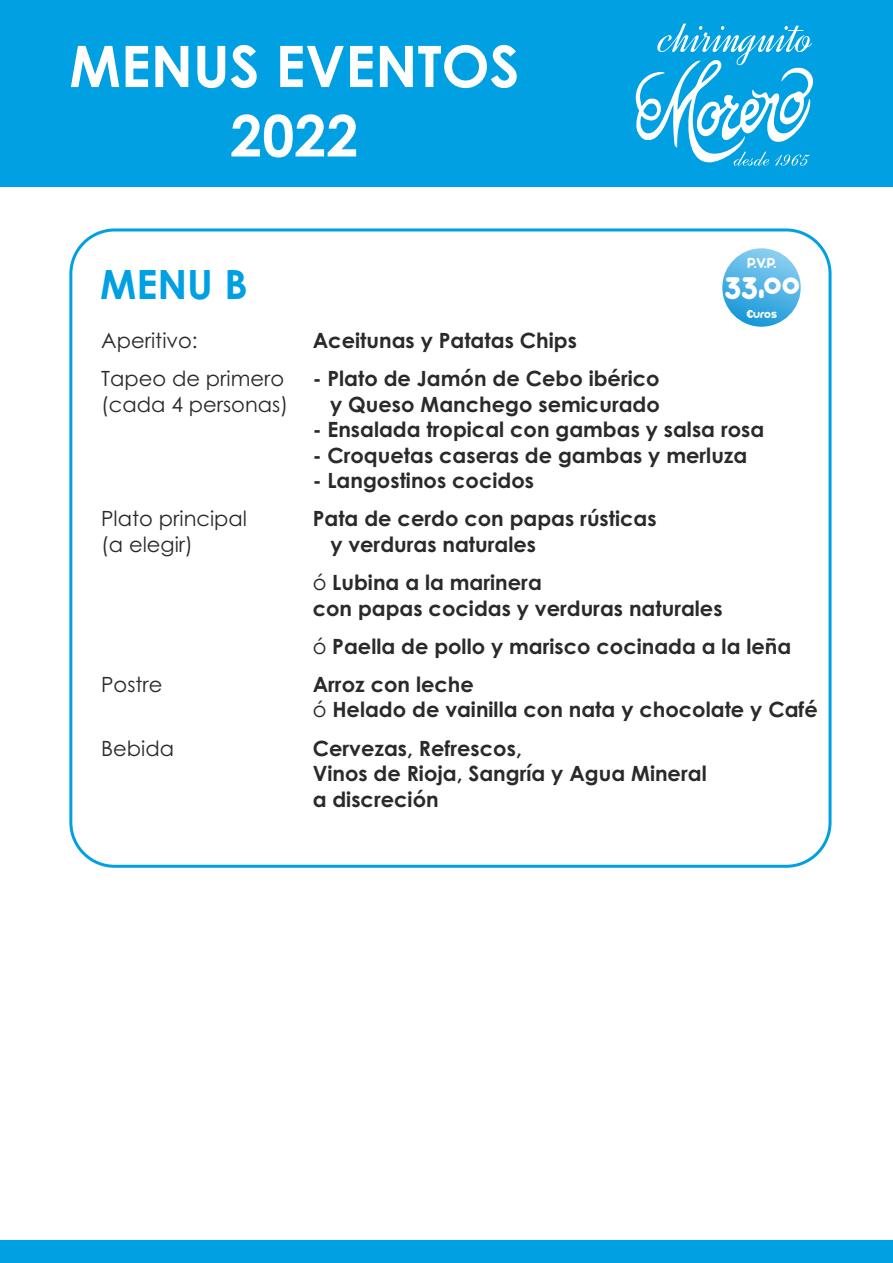
<style>
.page{position:relative;width:893px;height:1263px;background:#fff}
.page>*{position:absolute;margin:0;border:0;box-sizing:border-box;transform-origin:0 0}
.t1{font:700 57.3px/69.4px "Century Gothic";color:#fefefe;text-align:center}
.t2{font:700 40.35px "Century Gothic";color:#00a0e3}
.t3{font:34.2px "Arista 2.0";color:#fefefe}
.t4{font:700 21px/25.5px "Century Gothic";color:#2b2a29}
.t5{font:21px "Century Gothic";color:#2b2a29}
.t6{font:15.9px "Arista 2.0";color:#fefefe}
.t7{font:12.75px "Arista 2.0";color:#fefefe}
.s1{font-weight:400}
</style>
<div class="page">
<div style="left:69px;top:228px;width:762px;height:640px;border:3px solid #00a0e3;border-radius:44px"></div>
<div style="left:0;top:0;width:893px;height:186px;background:#00a0e3"></div>
<svg style="left:635px;top:24px;width:178px;height:142px"></svg>
<svg style="left:722px;top:248px;width:79px;height:79px;background:#53b3e4"></svg>
<div style="left:721px;top:247px;width:81px;height:81px;border:1px solid #fff;border-radius:50%"></div>
<div style="left:0;top:1240px;width:893px;height:23px;background:#00a0e3"></div>
<h1 class="t1" style="left:69px;top:37px;width:452px">MENUS EVENTOS<br>2022</h1>
<p class="t6" style="left:747px;top:257px;width:31px">P.V.P.</p>
<h2 class="t2" style="left:100px;top:269px;width:149px">MENU B</h2>
<h3 class="t3" style="left:724px;top:272px;width:77px">33,00</h3>
<p class="t5" style="left:101px;top:332px;width:98px">Aperitivo:</p>
<p class="t4" style="left:313px;top:330px;width:266px">Aceitunas y Patatas Chips</p>
<p class="t7" style="left:746px;top:310px;width:32px">€uros</p>
<p class="t5" style="left:101px;top:371px;width:184px">Tapeo de primero</p>
<p class="t4" style="left:313px;top:368px;width:348px">- Plato de Jamón de Cebo ibérico</p>
<p class="t5" style="left:101px;top:396px;width:188px">(cada 4 personas)</p>
<p class="t4" style="left:330px;top:393px;width:331px">y Queso Manchego semicurado</p>
<p class="t4" style="left:313px;top:419px;width:453px">- Ensalada tropical con gambas y salsa rosa</p>
<p class="t4" style="left:313px;top:444px;width:436px">- Croquetas caseras de gambas y merluza</p>
<p class="t4" style="left:313px;top:470px;width:223px">- Langostinos cocidos</p>
<p class="t5" style="left:101px;top:511px;width:147px">Plato principal</p>
<p class="t4" style="left:313px;top:508px;width:345px">Pata de cerdo con papas rústicas</p>
<p class="t5" style="left:101px;top:536px;width:93px">(a elegir)</p>
<p class="t4" style="left:330px;top:533px;width:207px">y verduras naturales</p>
<p class="t4" style="left:313px;top:572px;width:411px"><span class="s1">ó</span> Lubina a la marinera<br>con papas cocidas y verduras naturales</p>
<p class="t4" style="left:313px;top:635px;width:480px"><span class="s1">ó</span> Paella de pollo y marisco cocinada a la leña</p>
<p class="t5" style="left:101px;top:676px;width:63px">Postre</p>
<p class="t4" style="left:313px;top:673px;width:507px">Arroz con leche<br><span class="s1">ó</span> Helado de vainilla con nata y chocolate y Café</p>
<p class="t5" style="left:101px;top:740px;width:74px">Bebida</p>
<p class="t4" style="left:313px;top:737px;width:395px">Cervezas, Refrescos,<br>Vinos de Rioja, Sangría y Agua Mineral a discreción</p>
</div>
